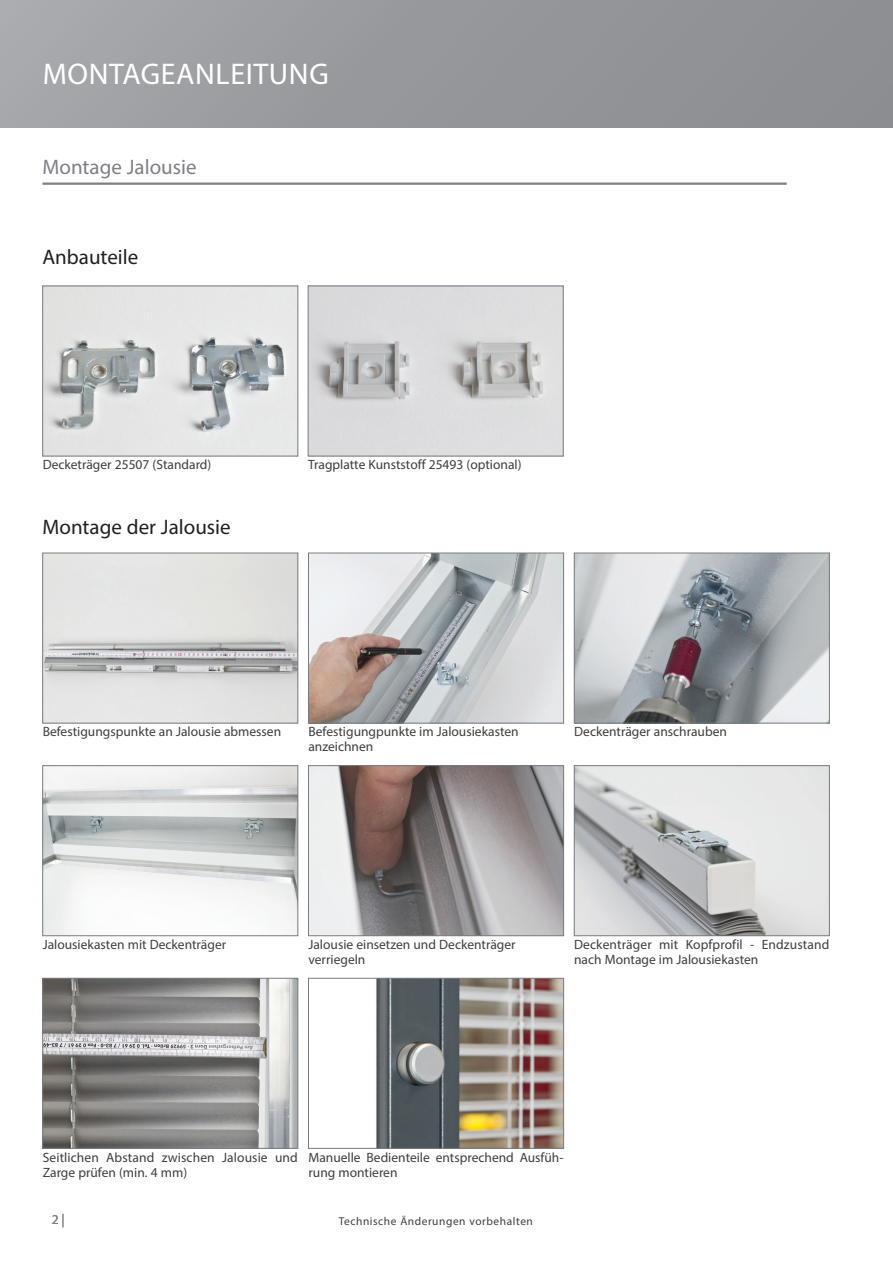
<style>
.page{position:relative;width:893px;height:1263px;background:#fff}
.page>*{position:absolute;margin:0;border:0;box-sizing:border-box;transform-origin:0 0}
.t1{font:30px "Myriad Pro";letter-spacing:.02em;color:#fff}
.t2{font:21px "Myriad Pro";color:#231f20}
.t3{font:21px "Myriad Pro";color:#7f8087}
.t4{font:13.5px/15px "Myriad Pro";color:#3e3e3f}
.t5{font:13.5px "Myriad Pro";color:#7f8087}
.t6{font:11.4px "Myriad Pro";letter-spacing:.05em;color:#3e3e3f}
</style>
<div class="page">
<div style="left:0;top:0;width:893px;height:128px;background:linear-gradient(to right,#a5a7aa,#898b8e)"></div>
<hr style="left:43px;top:183px;width:744px;height:2px;background:#7f8087">
<img style="left:45px;top:288px;width:251px;height:166px">
<div style="left:43px;top:286px;width:255px;height:170px;border:1px solid #787c82"></div>
<img style="left:45px;top:555px;width:251px;height:166px">
<div style="left:43px;top:553px;width:255px;height:170px;border:1px solid #787c82"></div>
<img style="left:310px;top:555px;width:252px;height:166px">
<div style="left:308px;top:553px;width:256px;height:170px;border:1px solid #787c82"></div>
<img style="left:576px;top:555px;width:252px;height:166px">
<div style="left:574px;top:553px;width:256px;height:170px;border:1px solid #787c82"></div>
<img style="left:45px;top:767px;width:251px;height:167px">
<div style="left:43px;top:765px;width:255px;height:171px;border:1px solid #787c82"></div>
<img style="left:576px;top:767px;width:252px;height:167px">
<div style="left:574px;top:765px;width:256px;height:171px;border:1px solid #787c82"></div>
<img style="left:310px;top:767px;width:252px;height:167px">
<div style="left:308px;top:765px;width:256px;height:171px;border:1px solid #787c82"></div>
<img style="left:45px;top:980px;width:251px;height:166px">
<div style="left:43px;top:978px;width:255px;height:170px;border:1px solid #787c82"></div>
<img style="left:376px;top:980px;width:186px;height:166px">
<div style="left:308px;top:978px;width:256px;height:170px;border:1px solid #787c82"></div>
<img style="left:310px;top:288px;width:251px;height:166px">
<div style="left:308px;top:286px;width:255px;height:170px;border:1px solid #787c82"></div>
<h1 class="t1" style="left:43px;top:55px;width:287px">MONTAGEANLEITUNG</h1>
<h2 class="t3" style="left:43px;top:154px;width:156px">Montage Jalousie</h2>
<h2 class="t2" style="left:43px;top:244px;width:97px">Anbauteile</h2>
<p class="t4" style="left:43px;top:457px;width:170px">Decketräger 25507 (Standard)</p>
<h2 class="t2" style="left:43px;top:514px;width:190px">Montage der Jalousie</h2>
<p class="t4" style="left:308px;top:457px;width:215px">Tragplatte Kunststoff 25493 (optional)</p>
<p class="t4" style="left:43px;top:724px;width:240px">Befestigungspunkte an Jalousie abmessen</p>
<p class="t4" style="left:308px;top:724px;width:212px">Befestigungpunkte im Jalousiekasten anzeichnen</p>
<p class="t4" style="left:574px;top:724px;width:154px">Deckenträger anschrauben</p>
<p class="t4" style="left:43px;top:937px;width:185px">Jalousiekasten mit Deckenträger</p>
<p class="t4" style="left:574px;top:937px;width:257px">Deckenträger mit Kopfprofil - Endzustand nach Montage im Jalousiekasten</p>
<p class="t4" style="left:308px;top:937px;width:209px">Jalousie einsetzen und Deckenträger verriegeln</p>
<p class="t4" style="left:43px;top:1149px;width:257px">Seitlichen Abstand zwischen Jalousie und<br>Zarge prüfen (min. 4 mm)</p>
<p class="t4" style="left:308px;top:1149px;width:257px">Manuelle Bedienteile entsprechend Ausfüh&shy;rung montieren</p>
<p class="t5" style="left:52px;top:1211px;width:15px">2 |</p>
<p class="t6" style="left:339px;top:1214px;width:196px">Technische Änderungen vorbehalten</p>
</div>
